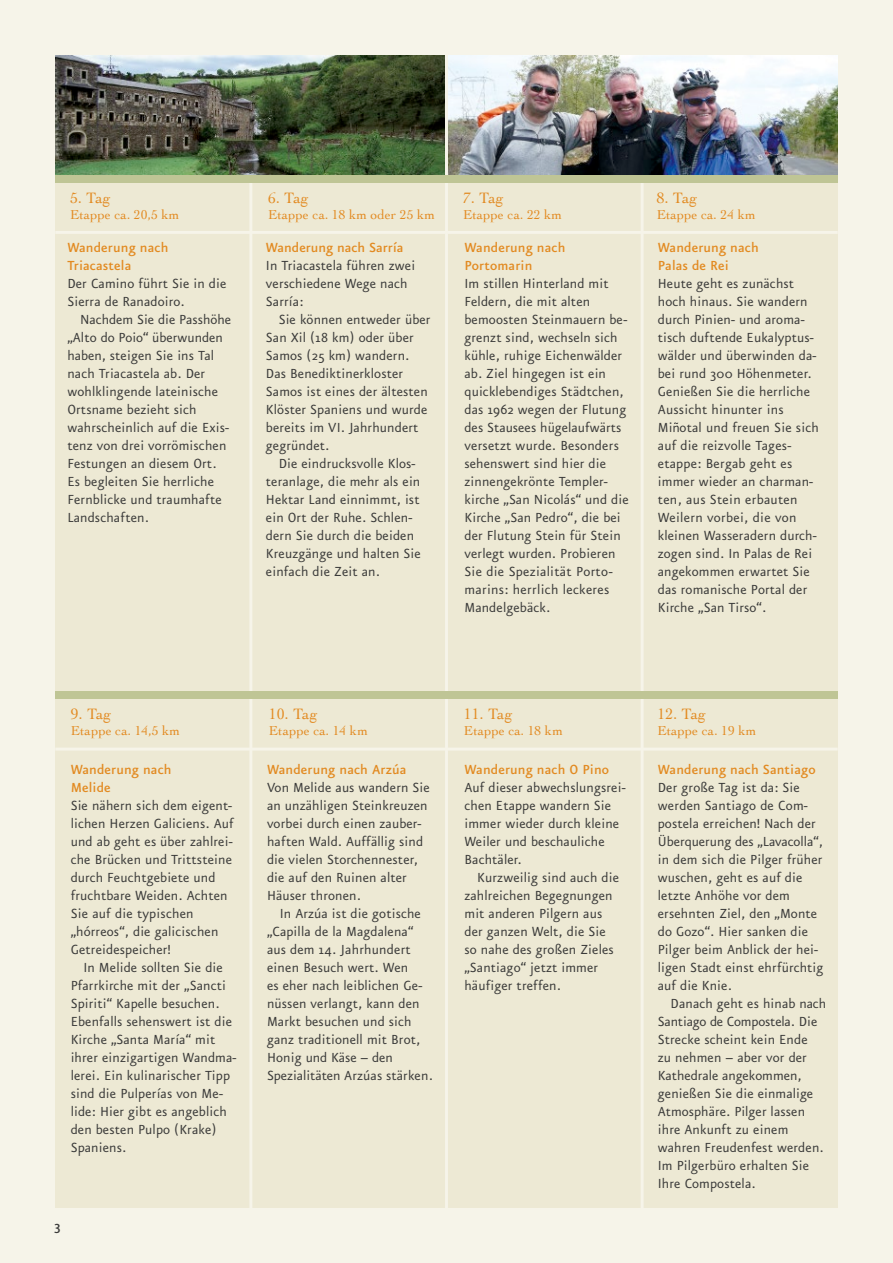
<style>
.page{position:relative;width:893px;height:1263px;background:#f6f4e9}
.page>*{position:absolute;margin:0;border:0;box-sizing:border-box;transform-origin:0 0}
.t1{font:15.75px/18px "Eureka Sans CE";letter-spacing:.01em;color:#3a3a39}
.t2{font:500 15.75px/18px "Eureka Sans CE";letter-spacing:.01em;color:#e28a21}
.t3{font:15.75px "Cochin";letter-spacing:.01em;color:#e28a21}
.t4{font:15.75px "Eureka Sans CE Medium Caps";color:#3a3a39}
.t5{font:13.5px "Cochin";letter-spacing:.01em;color:#e28a21}
</style>
<div class="page">
<img style="left:55px;top:55px;width:783px;height:120px">
<div style="left:55px;top:178px;width:783px;height:519px;background:#ede9d4"></div>
<div style="left:55px;top:697px;width:783px;height:511px;background:#ede9d4"></div>
<svg style="left:673px;top:422px;width:6px;height:10px"></svg>
<hr style="left:249px;top:178px;width:3px;height:1032px;background:#f6f4e9">
<hr style="left:445px;top:51px;width:3px;height:1161px;background:#f6f4e9">
<hr style="left:641px;top:179px;width:3px;height:1040px;background:#f6f4e9">
<div style="left:55px;top:691px;width:783px;height:7px;background:#bfc595"></div>
<hr style="left:55px;top:231px;width:783px;height:3px;background:#f6f4e9">
<hr style="left:55px;top:747px;width:783px;height:3px;background:#f6f4e9">
<div style="left:55px;top:175px;width:783px;height:7px;background:#bfc595"></div>
<p class="t3" style="left:70px;top:188px;width:42px">5. Tag</p>
<p class="t3" style="left:268px;top:188px;width:42px">6. Tag</p>
<p class="t3" style="left:463px;top:188px;width:42px">7. Tag</p>
<p class="t3" style="left:657px;top:188px;width:42px">8. Tag</p>
<p class="t5" style="left:70px;top:207px;width:111px">Etappe ca. 20,5 km</p>
<p class="t5" style="left:268px;top:207px;width:168px">Etappe ca. 18 km oder 25 km</p>
<p class="t5" style="left:463px;top:207px;width:100px">Etappe ca. 22 km</p>
<p class="t5" style="left:657px;top:207px;width:100px">Etappe ca. 24 km</p>
<p class="t2" style="left:67px;top:239px;width:102px">Wanderung nach<br>Triacastela</p>
<p class="t1" style="left:67px;top:275px;width:161px">Der Camino führt Sie in die<br>Sierra de Ranadoiro.</p>
<p class="t1" style="left:67px;top:311px;width:165px;text-indent:13px">Nachdem Sie die Passhöhe „Alto do Poio“ überwunden haben, steigen Sie ins Tal nach Triacastela ab. Der wohlklingende lateinische<br>Ortsname bezieht sich wahrscheinlich auf die Exis&shy;tenz von drei vorrömischen<br>Festungen an diesem Ort.<br>Es begleiten Sie herrliche<br>Fernblicke und traumhafte<br>Landschaften.</p>
<p class="t2" style="left:266px;top:239px;width:139px">Wanderung nach Sarría</p>
<p class="t1" style="left:266px;top:257px;width:151px">In Triacastela führen zwei verschiedene Wege nach<br>Sarría:</p>
<p class="t1" style="left:266px;top:311px;width:166px;text-indent:13px">Sie können entweder über<br>San Xil (18 km) oder über<br>Samos (25 km) wandern.<br>Das Benediktinerkloster<br>Samos ist eines der ältesten<br>Klöster Spaniens und wurde bereits im VI. Jahrhundert gegründet.</p>
<p class="t1" style="left:266px;top:455px;width:156px;text-indent:13px">Die eindrucksvolle Klos&shy;teranlage, die mehr als ein<br>Hektar Land einnimmt, ist ein Ort der Ruhe. Schlen&shy;dern Sie durch die beiden<br>Kreuzgänge und halten Sie einfach die Zeit an.</p>
<p class="t2" style="left:464px;top:239px;width:102px">Wanderung nach<br>Portomarin</p>
<p class="t1" style="left:464px;top:275px;width:166px">Im stillen Hinterland mit<br>Feldern, die mit alten bemoosten Steinmauern be&shy;grenzt sind, wechseln sich kühle, ruhige Eichenwälder ab. Ziel hingegen ist ein quicklebendiges Städtchen, das 1962 wegen der Flutung des Stausees hügelaufwärts versetzt wurde. Besonders sehenswert sind hier die zinnengekrönte Templer&shy;kirche „San Nicolás“ und die<br>Kirche „San Pedro“, die bei der Flutung Stein für Stein verlegt wurden. Probieren<br>Sie die Spezialität Porto&shy;marins: herrlich leckeres<br>Mandelgebäck.</p>
<p class="t2" style="left:658px;top:239px;width:102px">Wanderung nach<br>Palas de Rei</p>
<p class="t1" style="left:658px;top:275px;width:163px">Heute geht es zunächst hoch hinaus. Sie wandern durch Pinien- und aroma&shy;tisch duftende Eukalyptus&shy;wälder und überwinden da&shy;bei rund 300 Höhenmeter.<br>Genießen Sie die herrliche<br>Aussicht hinunter ins<br>Mi otal und freuen Sie sich auf die reizvolle Tages&shy;etappe: Bergab geht es immer wieder an charman&shy;ten, aus Stein erbauten<br>Weilern vorbei, die von kleinen Wasseradern durch&shy;zogen sind. In Palas de Rei angekommen erwartet Sie das romanische Portal der<br>Kirche „San Tirso“.</p>
<p class="t3" style="left:71px;top:705px;width:42px">9. Tag</p>
<p class="t3" style="left:269px;top:705px;width:50px">10. Tag</p>
<p class="t3" style="left:464px;top:705px;width:50px">11. Tag</p>
<p class="t3" style="left:657px;top:705px;width:50px">12. Tag</p>
<p class="t5" style="left:71px;top:723px;width:111px">Etappe ca. 14,5 km</p>
<p class="t5" style="left:269px;top:723px;width:100px">Etappe ca. 14 km</p>
<p class="t5" style="left:464px;top:723px;width:100px">Etappe ca. 18 km</p>
<p class="t5" style="left:657px;top:723px;width:100px">Etappe ca. 19 km</p>
<p class="t2" style="left:71px;top:761px;width:102px">Wanderung nach<br>Melide</p>
<p class="t1" style="left:71px;top:797px;width:165px">Sie nähern sich dem eigent&shy;lichen Herzen Galiciens. Auf und ab geht es über zahlrei&shy;che Brücken und Trittsteine durch Feuchtgebiete und fruchtbare Weiden. Achten<br>Sie auf die typischen „hórreos“, die galicischen<br>Getreidespeicher!</p>
<p class="t1" style="left:71px;top:959px;width:167px;text-indent:13px">In Melide sollten Sie die<br>Pfarrkirche mit der „Sancti<br>Spiriti“ Kapelle besuchen.<br>Ebenfalls sehenswert ist die<br>Kirche „Santa María“ mit ihrer einzigartigen Wandma&shy;lerei. Ein kulinarischer Tipp sind die Pulperías von Me&shy;lide: Hier gibt es angeblich den besten Pulpo (Krake)<br>Spaniens.</p>
<p class="t4" style="left:53px;top:1221px;width:9px">3</p>
<p class="t2" style="left:267px;top:761px;width:141px">Wanderung nach Arzúa</p>
<p class="t1" style="left:267px;top:779px;width:164px">Von Melide aus wandern Sie an unzähligen Steinkreuzen vorbei durch einen zauber&shy;haften Wald. Auffällig sind die vielen Storchennester, die auf den Ruinen alter<br>Häuser thronen.</p>
<p class="t1" style="left:267px;top:905px;width:167px;text-indent:13px">In Arzúa ist die gotische „Capilla de la Magdalena“ aus dem 14. Jahrhundert einen Besuch wert. Wen<br>es eher nach leiblichen Ge&shy;nüssen verlangt, kann den<br>Markt besuchen und sich ganz traditionell mit Brot,<br>Honig und Käse – den<br>Spezialitäten Arzúas stärken.</p>
<p class="t2" style="left:464px;top:761px;width:146px">Wanderung nach O Pino</p>
<p class="t1" style="left:464px;top:779px;width:163px">Auf dieser abwechslungsrei&shy;chen Etappe wandern Sie immer wieder durch kleine<br>Weiler und beschauliche<br>Bachtäler.</p>
<p class="t1" style="left:464px;top:869px;width:156px;text-indent:13px">Kurzweilig sind auch die zahlreichen Begegnungen mit anderen Pilgern aus der ganzen Welt, die Sie so nahe des großen Zieles „Santiago“ jetzt immer häufiger treffen.</p>
<p class="t2" style="left:658px;top:761px;width:159px">Wanderung nach Santiago</p>
<p class="t1" style="left:658px;top:779px;width:167px">Der große Tag ist da: Sie werden Santiago de Com&shy;postela erreichen! Nach der<br>Überquerung des „Lavacolla“, in dem sich die Pilger früher wuschen, geht es auf die letzte Anhöhe vor dem ersehnten Ziel, den „Monte do Gozo“. Hier sanken die<br>Pilger beim Anblick der hei&shy;ligen Stadt einst ehrfürchtig auf die Knie.</p>
<p class="t1" style="left:658px;top:995px;width:170px;text-indent:13px">Danach geht es hinab nach<br>Santiago de Compostela. Die<br>Strecke scheint kein Ende<br>zu nehmen – aber vor der<br>Kathedrale angekommen, genießen Sie die einmalige<br>Atmosphäre. Pilger lassen ihre Ankunft zu einem wahren Freudenfest werden.<br>Im Pilgerbüro erhalten Sie<br>Ihre Compostela.</p>
</div>
